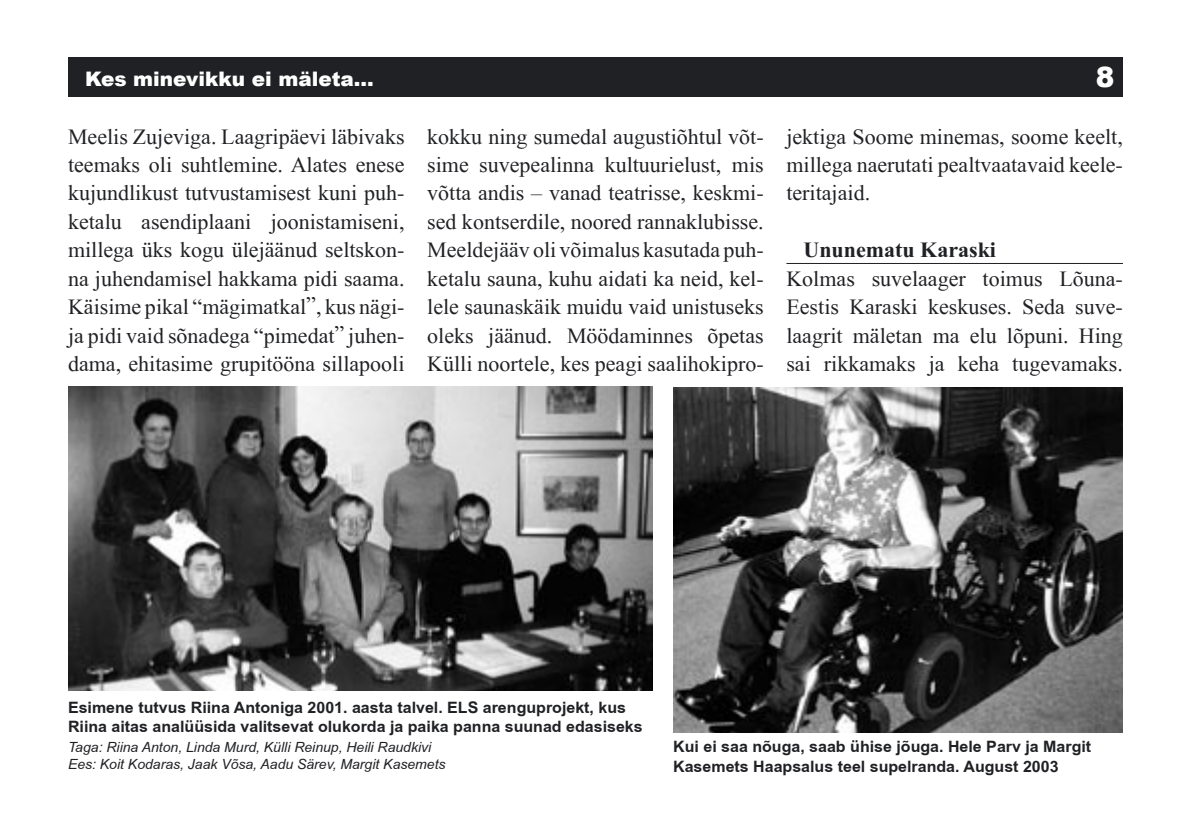
<style>
.page{position:relative;width:1191px;height:840px;background:#fff}
.page>*{position:absolute;margin:0;border:0;box-sizing:border-box;transform-origin:0 0}
.t1{font:900 28px "Arial";color:#fff}
.t2{font:22px/28.4px "EE Times New Roman";color:#202124;text-align:justify}
.t3{font:700 22px "EE Times New Roman";color:#202124}
.t4{font:900 20px "Arial";color:#fff}
.t5{font:700 16px/19.2px "EE Arial";color:#202124}
.t6{font:italic 14px/16.8px "EE Arial";color:#202124}
</style>
<div class="page">
<div style="left:68px;top:57px;width:1055px;height:39px;background:#202124"></div>
<hr style="left:786px;top:263px;width:337px;height:1px;background:#202124">
<img style="left:673px;top:387px;width:450px;height:344px">
<img style="left:68px;top:386px;width:584px;height:303px">
<p class="t4" style="left:85px;top:64px;width:290px">Kes minevikku ei mäleta...</p>
<p class="t1" style="left:1095px;top:56px;width:20px">8</p>
<p class="t2" style="left:68px;top:122px;width:338px">Meelis Zujeviga. Laagripäevi läbivaks teemaks oli suhtlemine. Alates enese kujundlikust tutvustamisest kuni puh&shy;ketalu asendiplaani joonistamiseni, millega üks kogu ülejäänud seltskon&shy;na juhendamisel hakkama pidi saama.<br>Käisime pikal “mägimatkal”, kus nägi&shy;ja pidi vaid sõnadega “pimedat” juhen&shy;dama, ehitasime grupitööna sillapooli</p>
<p class="t2" style="left:427px;top:122px;width:338px">kokku ning sumedal augustiõhtul võt&shy;sime suvepealinna kultuurielust, mis võtta andis – vanad teatrisse, keskmi&shy;sed kontserdile, noored rannaklubisse.<br>Meeldejääv oli võimalus kasutada puh&shy;ketalu sauna, kuhu aidati ka neid, kel&shy;lele saunaskäik muidu vaid unistuseks oleks jäänud. Möödaminnes õpetas Külli noortele, kes peagi saalihokipro-</p>
<p class="t2" style="left:786px;top:122px;width:338px">jektiga Soome minemas, soome keelt, millega naerutati pealtvaatavaid keele&shy;teritajaid.</p>
<p class="t3" style="left:803px;top:237px;width:194px">Ununematu Karaski</p>
<p class="t2" style="left:786px;top:264px;width:338px">Kolmas suvelaager toimus Lõuna-Eestis Karaski keskuses. Seda suve&shy;laagrit mäletan ma elu lõpuni. Hing sai rikkamaks ja keha tugevamaks.</p>
<p class="t5" style="left:68px;top:697px;width:576px">Esimene tutvus Riina Antoniga 2001. aasta talvel. ELS arenguprojekt, kus<br>Riina aitas analüüsida valitsevat olukorda ja paika panna suunad edasiseks</p>
<p class="t6" style="left:68px;top:738px;width:379px">Taga: Riina Anton, Linda Murd, Külli Reinup, Heili Raudkivi<br>Ees: Koit Kodaras, Jaak Võsa, Aadu Särev, Margit Kasemets</p>
<p class="t5" style="left:673px;top:736px;width:419px">Kui ei saa nõuga, saab ühise jõuga. Hele Parv ja Margit<br>Kasemets Haapsalus teel supelranda. August 2003</p>
</div>
